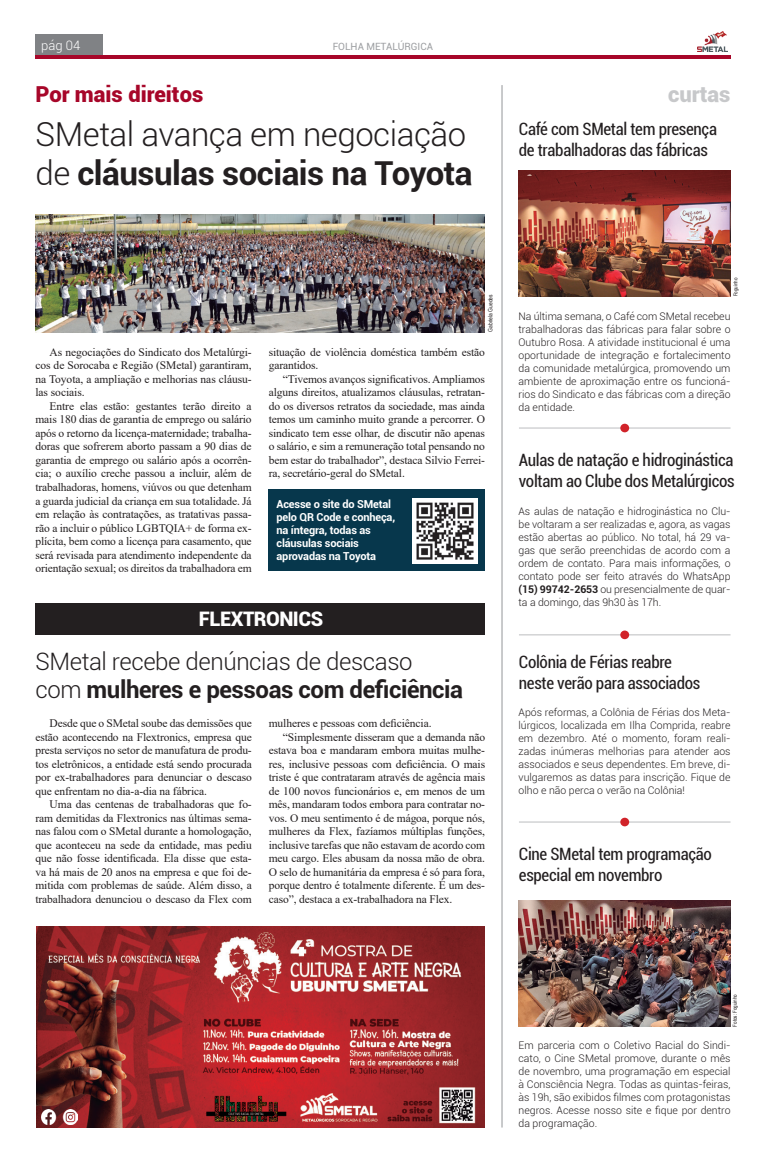
<style>
.page{position:relative;width:766px;height:1163px;background:#fff}
.page>*{position:absolute;margin:0;border:0;box-sizing:border-box;transform-origin:0 0}
.t1{font:300 33px/39px "Roboto";letter-spacing:-.015em;color:#231f20}
.t2{font:700 24px "Roboto";letter-spacing:-.02em;color:#231f20}
.t3{font:300 24px "Roboto";letter-spacing:-.02em;color:#231f20}
.t4{font:900 22px "Roboto";color:#a70629}
.t5{font:900 22px "Roboto";color:#c7c8ca}
.t6{font:900 20px "Roboto";letter-spacing:-.025em;color:#fff}
.t7{font:condensed 17px/21px "Roboto";letter-spacing:-.02em;color:#231f20}
.t8{font:300 13px "Roboto";color:#fff}
.t9{font:11.5px/13.5px "Times New Roman";letter-spacing:-.01em;color:#231f20;text-align:justify}
.t10{font:700 11px/13px "Roboto";letter-spacing:-.015em;color:#fff}
.t11{font:300 10.5px/13px "Roboto";color:#231f20;text-align:justify}
.t12{font:10px "Roboto";color:#9d9fa2}
.t13{font:6px "Arial Narrow";color:#231f20}
.t14{font:5.5px "Arial Narrow";color:#231f20}
.s1{font-weight:700}
.s2{font-weight:300}
</style>
<div class="page">
<hr style="left:35px;top:55px;width:695px;height:4px;background:#a70629">
<img style="left:697px;top:31px;width:30px;height:20px">
<div style="left:35px;top:34px;width:68px;height:21px;background:#808285"></div>
<hr style="left:519px;top:428px;width:211px;height:1px;background:#bcbdc0">
<div style="left:620px;top:423px;width:9px;height:9px;background:#d1232a;border-radius:50%"></div>
<hr style="left:519px;top:634px;width:211px;height:1px;background:#bcbdc0">
<div style="left:620px;top:630px;width:9px;height:9px;background:#d1232a;border-radius:50%"></div>
<hr style="left:519px;top:821px;width:211px;height:1px;background:#bcbdc0">
<div style="left:620px;top:817px;width:9px;height:9px;background:#d1232a;border-radius:50%"></div>
<hr style="left:501px;top:85px;width:1px;height:1042px;background:#939598">
<img style="left:518px;top:170px;width:212px;height:126px">
<img style="left:518px;top:900px;width:212px;height:126px">
<img style="left:35px;top:214px;width:450px;height:118px">
<div style="left:268px;top:489px;width:217px;height:81px;background:#07374c"></div>
<div style="left:35px;top:602px;width:450px;height:32px;background:#231f20"></div>
<img style="left:36px;top:926px;width:448px;height:201px">
<img style="left:412px;top:498px;width:65px;height:65px">
<img style="left:41px;top:1109px;width:36px;height:14px">
<p class="t8" style="left:41px;top:36px;width:41px">pág 04</p>
<p class="t4" style="left:35px;top:78px;width:169px">Por mais direitos</p>
<p class="t12" style="left:333px;top:39px;width:102px">FOLHA METALÚRGICA</p>
<p class="t1" style="left:35px;top:114px;width:438px">SMetal avança em negociação de <span class="s1">cláusulas sociais na Toyota</span></p>
<p class="t5" style="left:668px;top:78px;width:64px">curtas</p>
<p class="t7" style="left:518px;top:118px;width:200px">Café com SMetal tem presença</p>
<p class="t7" style="left:518px;top:139px;width:190px">de trabalhadoras das fábricas</p>
<p class="t9" style="left:35px;top:345px;width:218px;text-indent:14px">As negociações do Sindicato dos Metalúrgi&shy;cos de Sorocaba e Região (SMetal) garantiram, na Toyota, a ampliação e melhorias nas cláusu&shy;las sociais.</p>
<p class="t9" style="left:35px;top:399px;width:218px;text-indent:14px">Entre elas estão: gestantes terão direito a mais 180 dias de garantia de emprego ou salário após o retorno da licença-maternidade; trabalha&shy;doras que sofrerem aborto passam a 90 dias de garantia de emprego ou salário após a ocorrên&shy;cia; o auxílio creche passou a incluir, além de trabalhadoras, homens, viúvos ou que detenham a guarda judicial da criança em sua totalidade. Já em relação às contratações, as tratativas passa&shy;rão a incluir o público LGBTQIA+ de forma ex&shy;plícita, bem como a licença para casamento, que será revisada para atendimento independente da orientação sexual; os direitos da trabalhadora em</p>
<p class="t13" style="left:485px;top:331px;width:39px;rotate:-90deg">Gabriela Guedes</p>
<p class="t9" style="left:269px;top:345px;width:218px">situação de violência doméstica também estão garantidos.</p>
<p class="t9" style="left:269px;top:372px;width:218px;text-indent:14px">“Tivemos avanços significativos. Ampliamos alguns direitos, atualizamos cláusulas, retratan&shy;do os diversos retratos da sociedade, mas ainda temos um caminho muito grande a percorrer. O sindicato tem esse olhar, de discutir não apenas o salário, e sim a remuneração total pensando no bem estar do trabalhador”, destaca Silvio Ferrei&shy;ra, secretário-geral do SMetal.</p>
<p class="t10" style="left:276px;top:497px;width:120px">Acesse o site do SMetal pelo QR Code e conheça, na íntegra, todas as cláusulas sociais aprovadas na Toyota</p>
<p class="t6" style="left:199px;top:604px;width:126px">FLEXTRONICS</p>
<p class="t3" style="left:35px;top:644px;width:378px">SMetal recebe denúncias de descaso</p>
<p class="t2" style="left:35px;top:672px;width:429px"><span class="s2">com</span> mulheres e pessoas com deficiência</p>
<p class="t9" style="left:35px;top:716px;width:218px;text-indent:14px">Desde que o SMetal soube das demissões que estão acontecendo na Flextronics, empresa que presta serviços no setor de manufatura de produ&shy;tos eletrônicos, a entidade está sendo procurada por ex-trabalhadores para denunciar o descaso que enfrentam no dia-a-dia na fábrica.</p>
<p class="t9" style="left:35px;top:797px;width:218px;text-indent:14px">Uma das centenas de trabalhadoras que fo&shy;ram demitidas da Flextronics nas últimas sema&shy;nas falou com o SMetal durante a homologação, que aconteceu na sede da entidade, mas pediu que não fosse identificada. Ela disse que esta&shy;va há mais de 20 anos na empresa e que foi de&shy;mitida com problemas de saúde. Além disso, a trabalhadora denunciou o descaso da Flex com</p>
<p class="t9" style="left:269px;top:716px;width:164px">mulheres e pessoas com deficiência.</p>
<p class="t9" style="left:269px;top:729px;width:218px;text-indent:14px">“Simplesmente disseram que a demanda não estava boa e mandaram embora muitas mulhe&shy;res, inclusive pessoas com deficiência. O mais triste é que contrataram através de agência mais de 100 novos funcionários e, em menos de um mês, mandaram todos embora para contratar no&shy;vos. O meu sentimento é de mágoa, porque nós, mulheres da Flex, fazíamos múltiplas funções, inclusive tarefas que não estavam de acordo com meu cargo. Eles abusam da nossa mão de obra.<br>O selo de humanitária da empresa é só para fora, porque dentro é totalmente diferente. É um des&shy;caso”, destaca a ex-trabalhadora na Flex.</p>
<p class="t14" style="left:731px;top:296px;width:20px;rotate:-90deg">Foguinho</p>
<p class="t11" style="left:518px;top:309px;width:213px">Na última semana, o Café com SMetal recebeu trabalhadoras das fábricas para falar sobre o Outubro Rosa. A atividade institucional é uma oportunidade de integração e fortalecimento da comunidade metalúrgica, promovendo um ambiente de aproximação entre os funcioná&shy;rios do Sindicato e das fábricas com a direção da entidade.</p>
<p class="t7" style="left:518px;top:448px;width:216px">Aulas de natação e hidroginástica</p>
<p class="t7" style="left:518px;top:469px;width:217px">voltam ao Clube dos Metalúrgicos</p>
<p class="t11" style="left:518px;top:504px;width:213px">As aulas de natação e hidroginástica no Clu&shy;be voltaram a ser realizadas e, agora, as vagas estão abertas ao público. No total, há 29 va&shy;gas que serão preenchidas de acordo com a ordem de contato. Para mais informações, o contato pode ser feito através do WhatsApp <span class="s1">(15) 99742-2653</span> ou presencialmente de quar&shy;ta a domingo, das 9h30 às 17h.</p>
<p class="t7" style="left:518px;top:650px;width:154px">Colônia de Férias reabre</p>
<p class="t7" style="left:518px;top:671px;width:183px">neste verão para associados</p>
<p class="t11" style="left:518px;top:705px;width:213px">Após reformas, a Colônia de Férias dos Meta&shy;lúrgicos, localizada em Ilha Comprida, reabre em dezembro. Até o momento, foram reali&shy;zadas inúmeras melhorias para atender aos associados e seus dependentes. Em breve, di&shy;vulgaremos as datas para inscrição. Fique de olho e não perca o verão na Colônia!</p>
<p class="t7" style="left:518px;top:843px;width:194px">Cine SMetal tem programação especial em novembro</p>
<p class="t14" style="left:730px;top:1026px;width:34px;rotate:-90deg">Fotos: Foguinho</p>
<p class="t11" style="left:518px;top:1038px;width:213px">Em parceria com o Coletivo Racial do Sindi&shy;cato, o Cine SMetal promove, durante o mês de novembro, uma programação em especial à Consciência Negra. Todas as quintas-feiras, às 19h, são exibidos filmes com protagonistas negros. Acesse nosso site e fique por dentro da programação.</p>
</div>
